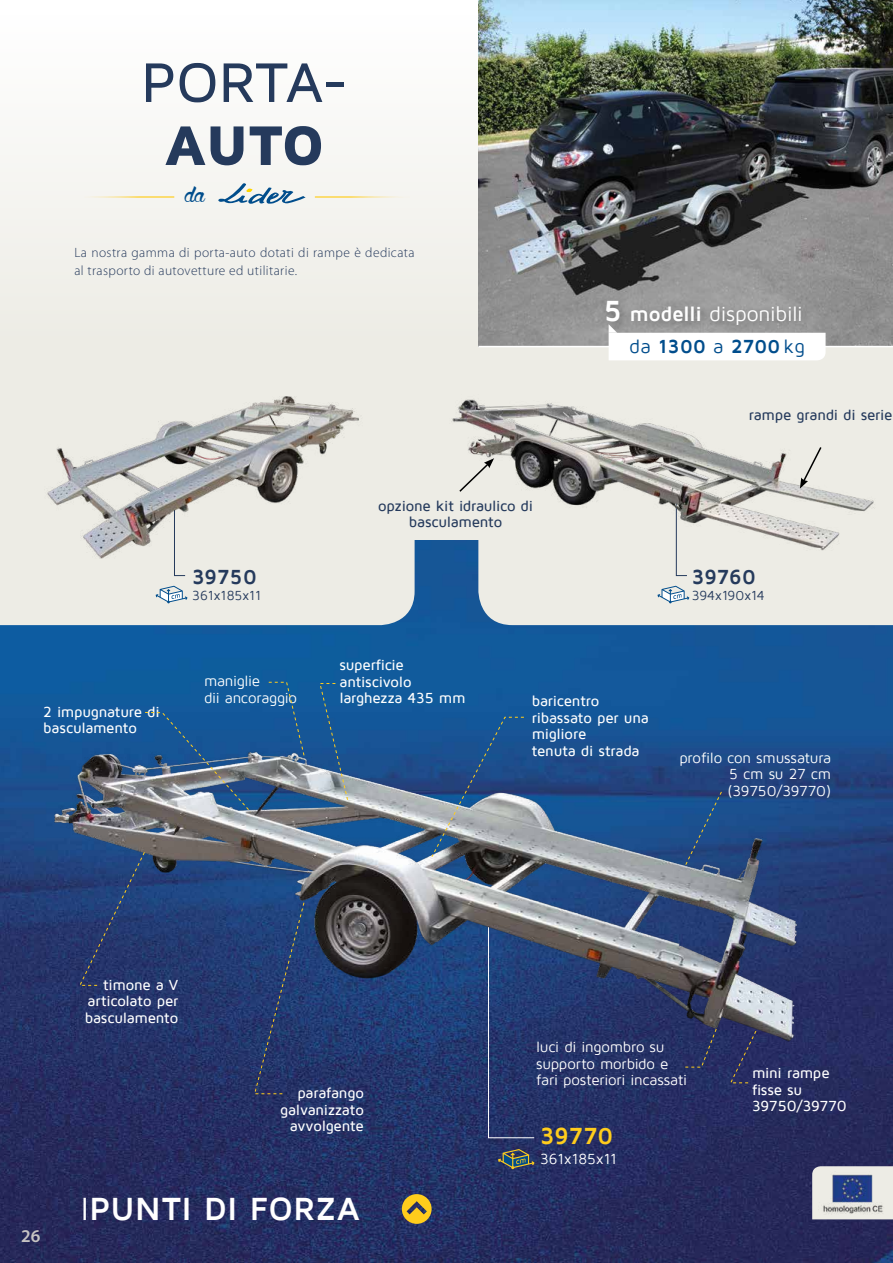
<style>
.page{position:relative;width:893px;height:1263px;background:#edece5}
.page>*{position:absolute;margin:0;border:0;box-sizing:border-box;transform-origin:0 0}
.t1{font:500 57.75px "Maven Pro";letter-spacing:-.005em;color:#253a5c}
.t2{font:900 57.75px "Maven Pro";color:#253a5c}
.t3{font:300 37.5px "Wolfinthe City";color:#004d8c}
.t4{font:700 33px "Maven Pro";letter-spacing:.02em;color:#fff}
.t5{font:700 24px "Maven Pro";color:#ffcd1c}
.t6{font:21px "Maven Pro";letter-spacing:-.015em;color:#fff}
.t7{font:700 21px "Maven Pro";color:#253a5c}
.t8{font:700 19.5px "Maven Pro";letter-spacing:.01em;color:#004d8c}
.t9{font:600 18px "Myriad Pro";color:#c7c4c3}
.t10{font:500 15px/16.5px "Maven Pro";letter-spacing:-.015em;color:#fff}
.t11{font:15px/16.5px "Maven Pro";letter-spacing:-.01em;color:#fff}
.t12{font:500 15px/16.5px "Maven Pro";letter-spacing:-.015em;color:#253a5c;text-align:center}
.t13{font:300 13.5px/18px "Myriad Pro";letter-spacing:.03em;color:#253a5c}
.t14{font:13.5px "Maven Pro";color:#253a5c}
.s1{font-weight:700;font-size:30px}
.s2{font-weight:700}
.s3{font-weight:400}
</style>
<div class="page">
<div style="left:0;top:0;width:893px;height:346px;background:linear-gradient(to bottom,#fff,#edece5)"></div>
<img style="left:478px;top:0;width:415px;height:346px">
<img style="left:0;top:540px;width:893px;height:723px">
<svg style="left:478px;top:567px;width:415px;height:58px"></svg>
<svg style="left:0;top:540px;width:415px;height:85px"></svg>
<svg style="left:218px;top:183px;width:88px;height:21px"></svg>
<hr style="left:315px;top:196px;width:100px;height:2px;background:#ffcd1c">
<hr style="left:74px;top:196px;width:100px;height:2px;background:#ffcd1c">
<svg style="left:402px;top:1194px;width:30px;height:30px"></svg>
<hr style="left:478px;top:346px;width:415px;height:1px;background:#fff">
<div style="left:601px;top:295px;width:212px;height:41px;background:#000;opacity:.3"></div>
<svg style="left:609px;top:324px;width:217px;height:24px;background:#dadada"></svg>
<svg style="left:812px;top:1166px;width:81px;height:53px"></svg>
<img style="left:818px;top:1172px;width:69px;height:44px">
<svg style="left:488px;top:1057px;width:47px;height:81px;background:#2a396d"></svg>
<svg style="left:498px;top:1149px;width:36px;height:20px"></svg>
<img style="left:31px;top:733px;width:782px;height:324px">
<svg style="left:431px;top:716px;width:94px;height:142px;background:#4d6d92"></svg>
<svg style="left:268px;top:681px;width:37px;height:77px;background:#1b5b97"></svg>
<svg style="left:144px;top:712px;width:108px;height:101px;background:#497099"></svg>
<svg style="left:79px;top:851px;width:67px;height:135px;background:#253d73"></svg>
<svg style="left:685px;top:791px;width:37px;height:75px;background:#214d86"></svg>
<svg style="left:729px;top:1028px;width:29px;height:55px;background:#2b3061"></svg>
<svg style="left:254px;top:900px;width:51px;height:194px;background:#243c72"></svg>
<svg style="left:319px;top:683px;width:30px;height:120px;background:#3f709c"></svg>
<svg style="left:676px;top:567px;width:12px;height:9px"></svg>
<svg style="left:657px;top:586px;width:32px;height:17px"></svg>
<svg style="left:156px;top:586px;width:31px;height:17px"></svg>
<img style="left:34px;top:396px;width:341px;height:182px">
<img style="left:433px;top:348px;width:460px;height:219px">
<svg style="left:458px;top:458px;width:36px;height:35px"></svg>
<svg style="left:800px;top:445px;width:23px;height:44px"></svg>
<svg style="left:685px;top:1026px;width:33px;height:42px"></svg>
<h1 class="t1" style="left:141px;top:52px;width:208px">PORTA-</h1>
<h1 class="t2" style="left:164px;top:114px;width:162px">AUTO</h1>
<h2 class="t3" style="left:185px;top:168px;width:22px">da</h2>
<p class="t13" style="left:74px;top:243px;width:342px">La nostra gamma di porta-auto dotati di rampe è dedicata al trasporto di autovetture ed utilitarie.</p>
<h3 class="t7" style="left:192px;top:565px;width:66px">39750</h3>
<p class="t14" style="left:192px;top:588px;width:71px">361x185x11</p>
<p class="t12" style="left:378px;top:498px;width:156px">opzione kit idraulico di basculamento</p>
<h3 class="t6" style="left:604px;top:303px;width:200px"><span class="s1">5</span> <span class="s2">modelli</span> disponibili</h3>
<h3 class="t8" style="left:629px;top:336px;width:177px"><span class="s3">da</span> 1300 <span class="s3">a</span> 2700<span class="s3">kg</span></h3>
<p class="t12" style="left:749px;top:406px;width:145px">rampe grandi di serie</p>
<h3 class="t7" style="left:692px;top:565px;width:66px">39760</h3>
<p class="t14" style="left:692px;top:588px;width:74px">394x190x14</p>
<p class="t10" style="left:43px;top:703px;width:118px">2 impugnature di basculamento</p>
<p class="t11" style="left:204px;top:673px;width:94px">maniglie<br>dii ancoraggio</p>
<p class="t10" style="left:339px;top:657px;width:128px">superficie antiscivolo larghezza 435 mm</p>
<p class="t10" style="left:532px;top:693px;width:118px">baricentro ribassato per una migliore<br>tenuta di strada</p>
<p class="t11" style="left:727px;top:749px;width:105px;text-align:justify;text-indent:-48px">profilo con smussatura 5 cm su 27 cm (39750/39770)</p>
<p class="t9" style="left:21px;top:1224px;width:21px">26</p>
<p class="t10" style="left:85px;top:976px;width:95px;text-align:justify;text-indent:18px">timone a V articolato per basculamento</p>
<p class="t10" style="left:280px;top:1085px;width:85px;text-align:right">parafango galvanizzato avvolgente</p>
<h3 class="t4" style="left:81px;top:1192px;width:281px"><span class="s3">I</span>PUNTI DI FORZA</h3>
<p class="t11" style="left:536px;top:1039px;width:152px">luci di ingombro su supporto morbido e fari posteriori incassati</p>
<h3 class="t5" style="left:540px;top:1123px;width:75px">39770</h3>
<p class="t11" style="left:540px;top:1151px;width:78px">361x185x11</p>
<p class="t10" style="left:752px;top:1065px;width:96px">mini rampe fisse su<br>39750/39770</p>
</div>
